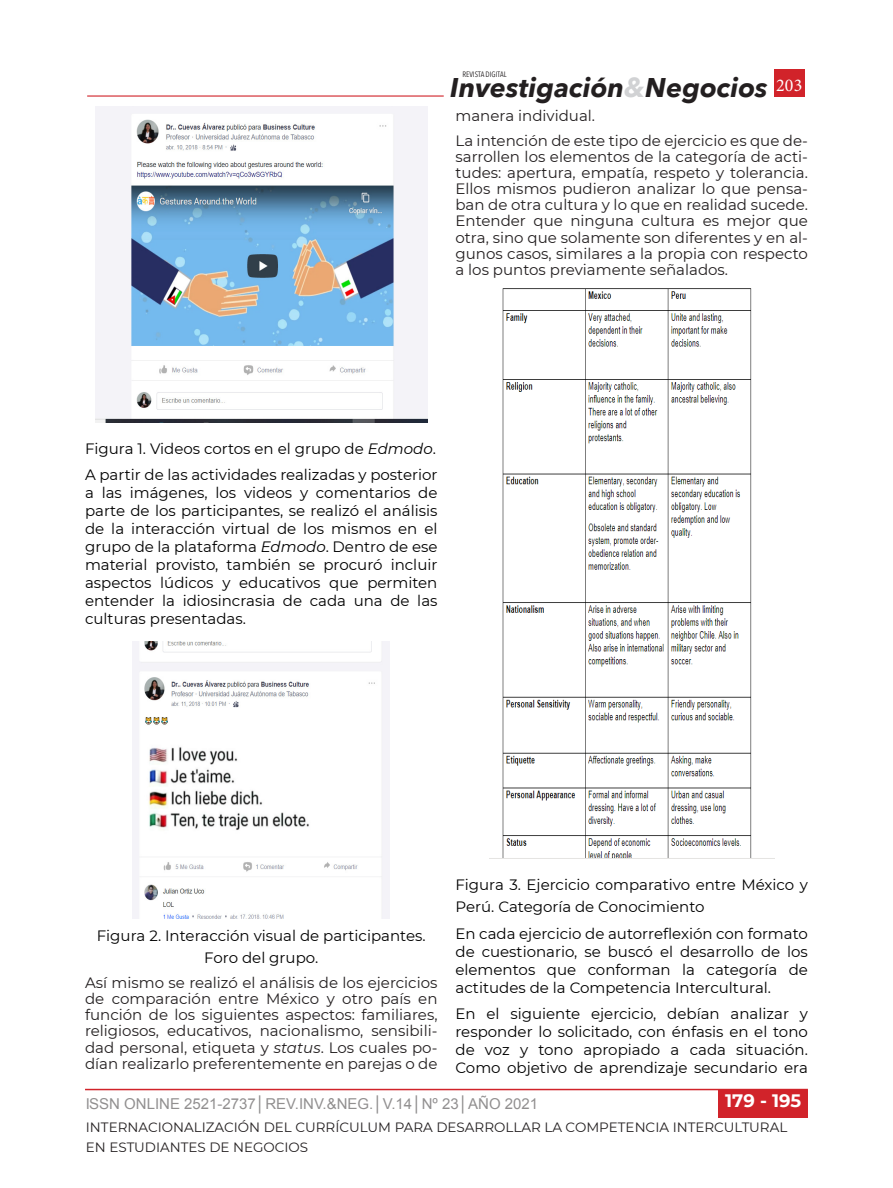
<style>
.page{position:relative;width:893px;height:1188px;background:#fff}
.page>*{position:absolute;margin:0;border:0;box-sizing:border-box;transform-origin:0 0}
.t1{font:italic 700 27px "Avenir Next";color:#231f20}
.t2{font:700 18px "Montserrat";color:#fff}
.t3{font:18px "Minion Pro";color:#fff}
.Cuerpo_A_A{font:15px/18px "Montserrat";color:#000;text-align:justify}
.t4{font:15px/16.2px "Montserrat";color:#231f20;text-align:justify}
.Estilo_de_tabla_1_A{font:15px/22.5px "Montserrat";color:#000;text-align:center}
.t5{font:15px "Arial";color:#231f20}
.Cuerpo_A{font:15px "Montserrat";color:#000}
.t6{font:13.5px/20.2px "Montserrat";color:#231f20}
.t7{font:7.8px "Avenir Next Condensed";color:#231f20}
.s1{color:#d1d2d4}
.s2{font-style:italic}
</style>
<div class="page">
<hr style="left:87px;top:95px;width:357px;height:2px;background:#d1232a">
<hr style="left:85px;top:1089px;width:723px;height:1px;background:#d1232a">
<div style="left:774px;top:69px;width:30px;height:28px;background:#d1232a"></div>
<div style="left:719px;top:1090px;width:89px;height:28px;background:#d1232a"></div>
<img style="left:95px;top:106px;width:332px;height:316px">
<img style="left:133px;top:642px;width:257px;height:276px">
<img style="left:489px;top:288px;width:285px;height:571px">
<p class="t7" style="left:462px;top:67px;width:46px">REVISTA DIGITAL</p>
<h1 class="t1" style="left:450px;top:64px;width:319px">Investigación<span class="s1">&amp;</span>Negocios</h1>
<p class="t3" style="left:776px;top:73px;width:28px">203</p>
<p class="t4" style="left:455px;top:107px;width:141px">manera individual.</p>
<p class="t4" style="left:455px;top:132px;width:354px">La intención de este tipo de ejercicio es que de&shy;sarrollen los elementos de la categoría de acti&shy;tudes: apertura, empatía, respeto y tolerancia.<br>Ellos mismos pudieron analizar lo que pensa&shy;ban de otra cultura y lo que en realidad sucede.<br>Entender que ninguna cultura es mejor que otra, sino que solamente son diferentes y en al&shy;gunos casos, similares a la propia con respecto a los puntos previamente señalados.</p>
<p class="Cuerpo_A" style="left:85px;top:438px;width:352px">Figura 1. Videos cortos en el grupo de <span class="s2">Edmodo</span>.</p>
<p class="Cuerpo_A_A" style="left:85px;top:465px;width:354px">A partir de las actividades realizadas y posterior a las imágenes, los videos y comentarios de parte de los participantes, se realizó el análisis de la interacción virtual de los mismos en el grupo de la plataforma <span class="s2">Edmodo</span>. Dentro de ese material provisto, también se procuró incluir aspectos lúdicos y educativos que permiten entender la idiosincrasia de cada una de las culturas presentadas.</p>
<p class="Estilo_de_tabla_1_A" style="left:97px;top:923px;width:330px">Figura 2. Interacción visual de participantes.<br>Foro del grupo.</p>
<p class="t4" style="left:85px;top:974px;width:354px">Así mismo se realizó el análisis de los ejercicios de comparación entre México y otro país en función de los siguientes aspectos: familiares, religiosos, educativos, nacionalismo, sensibili&shy;dad personal, etiqueta y <span class="s2">status</span>. Los cuales po&shy;dían realizarlo preferentemente en parejas o de</p>
<p class="Estilo_de_tabla_1_A" style="left:455px;top:873px;width:354px;text-align:left">Figura 3. Ejercicio comparativo entre México y<br>Perú. Categoría de Conocimiento</p>
<p class="Cuerpo_A_A" style="left:455px;top:924px;width:354px">En cada ejercicio de autorreflexión con formato de cuestionario, se buscó el desarrollo de los elementos que conforman la categoría de actitudes de la Competencia Intercultural.</p>
<p class="Cuerpo_A_A" style="left:455px;top:1004px;width:354px">En el siguiente ejercicio, debían analizar y responder lo solicitado, con énfasis en el tono de voz y tono apropiado a cada situación.<br>Como objetivo de aprendizaje secundario era</p>
<p class="t5" style="left:85px;top:1094px;width:455px">ISSN ONLINE 2521-2737│REV.INV.&amp;NEG.│V.14│Nº 23│AÑO 2021</p>
<p class="t2" style="left:725px;top:1088px;width:78px">179 - 195</p>
<p class="t6" style="left:86px;top:1116px;width:703px">INTERNACIONALIZACIÓN DEL CURRÍCULUM PARA DESARROLLAR LA COMPETENCIA INTERCULTURAL<br>EN ESTUDIANTES DE NEGOCIOS</p>
</div>
